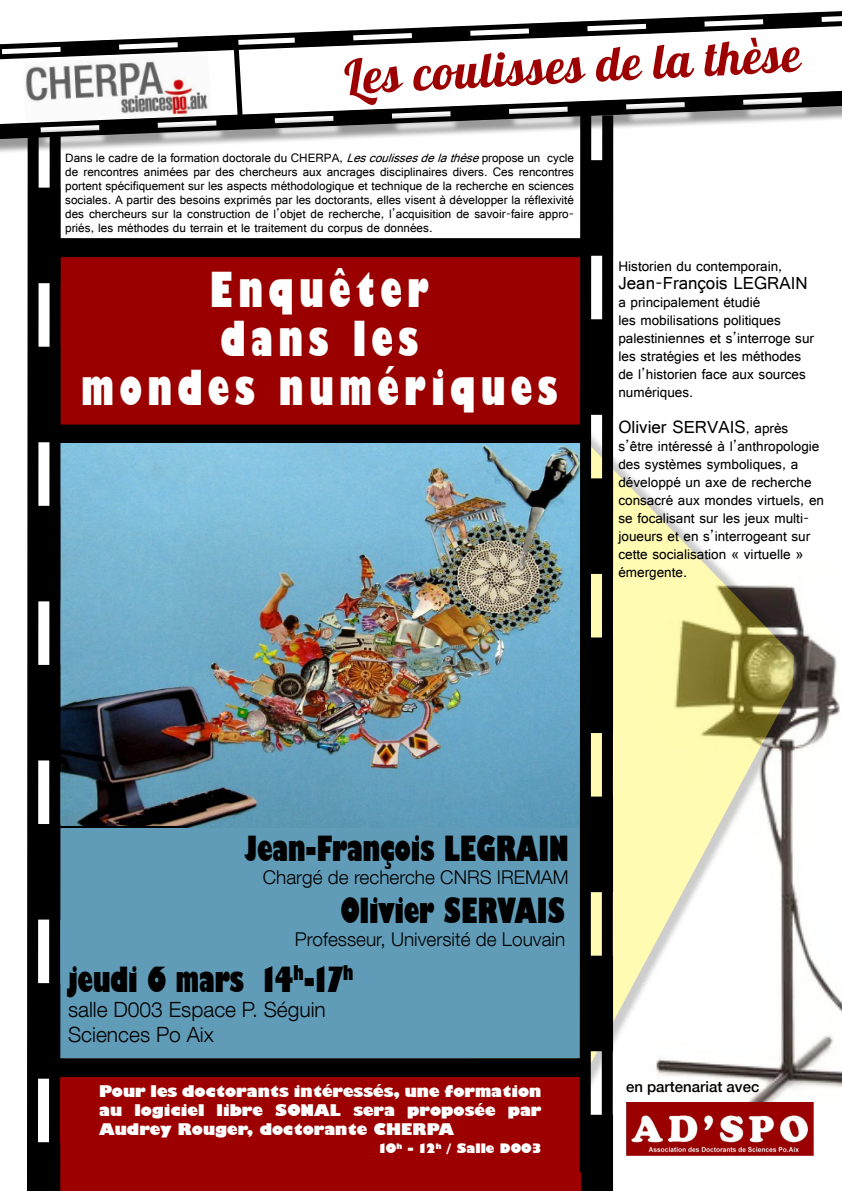
<style>
.page{position:relative;width:842px;height:1191px;background:#fff}
.page>*{position:absolute;margin:0;border:0;box-sizing:border-box;transform-origin:0 0}
.t1{font:800 48px "Humanist 521 BT";letter-spacing:.18em;color:#fff;scale:.67 1}
.t2{font:48px "Lobster 1.4";color:#9c0000}
.t3{font:800 34.5px "Humanist 521 BT";color:#000;scale:.67 1}
.t4{font:300 21px "Helvetica Neue LT Com";color:#000}
.t5{font:300 19px "Helvetica Neue LT Com";color:#000}
.t6{font:18.8px "Raavi";color:#000}
.t7{font:800 16px/19.2px "Humanist 521 BT";color:#fff;text-align:justify}
.t8{font:15px/18px "Raavi";color:#000}
.t9{font:500 15px "Helvetica Neue LT Com";color:#000}
.t10{font:13px/14px "Raavi";color:#000}
.t11{font:800 13px "Humanist 521 BT";color:#fff}
.s1{font-style:italic}
.s2{font-size:15px}
</style>
<div class="page">
<img style="left:809px;top:634px;width:33px;height:522px">
<div style="left:477px;top:320px;width:332px;height:871px;background:#000;opacity:.7"></div>
<svg style="left:619px;top:325px;width:175px;height:866px"></svg>
<div style="left:50px;top:253px;width:535px;height:178px;background:#9a0000"></div>
<div style="left:56px;top:424px;width:528px;height:19px;background:#000"></div>
<img style="left:626px;top:1102px;width:187px;height:53px">
<img style="left:89px;top:69px;width:69px;height:5px">
<div style="left:57px;top:826px;width:529px;height:72px;background:#609cb8"></div>
<div style="left:58px;top:889px;width:524px;height:69px;background:#609cb8"></div>
<svg style="left:235px;top:69px;width:6px;height:5px"></svg>
<div style="left:60px;top:958px;width:524px;height:100px;background:#609cb8"></div>
<div style="left:56px;top:1058px;width:529px;height:19px;background:#000"></div>
<div style="left:56px;top:1077px;width:529px;height:114px;background:#9c0000"></div>
<img style="left:89px;top:443px;width:485px;height:385px">
<div style="left:56px;top:238px;width:529px;height:19px;background:#000"></div>
<svg style="left:26px;top:69px;width:63px;height:1122px"></svg>
<svg style="left:574px;top:164px;width:45px;height:1027px"></svg>
<hr style="left:58px;top:826px;width:128px;height:2px;background:#000">
<svg style="left:0;top:11px;width:842px;height:58px"></svg>
<div style="left:0;top:87px;width:842px;height:77px;background:#000;opacity:.4"></div>
<svg style="left:25px;top:74px;width:216px;height:9px"></svg>
<svg style="left:0;top:83px;width:842px;height:10px"></svg>
<svg style="left:0;top:93px;width:842px;height:59px"></svg>
<p class="t2" style="left:343px;top:47px;width:458px;rotate:-3deg">Les coulisses de la thèse</p>
<p class="t10" style="left:65px;top:150px;width:510px">Dans le cadre de la formation doctorale du CHERPA, <span class="s1">Lescoulissesdelathèse</span>propose un cycle de rencontres animées par des chercheurs aux ancrages disciplinaires divers. Ces rencontres portent spécifiquement sur les aspects méthodologique et technique de la recherche en sciences sociales. A partir des besoins exprimés par les doctorants, elles visent à développer la réflexivité des chercheurs sur la construction de l’objet de recherche, l’acquisition de savoir-faire appro&shy;priés, les méthodes du terrain et le traitement du corpus de données.</p>
<p class="t1" style="left:210px;top:259px;width:327px">Enquêter</p>
<p class="t1" style="left:221px;top:308px;width:296px">dans les</p>
<p class="t1" style="left:81px;top:357px;width:712px">mondes numériques</p>
<p class="t8" style="left:618px;top:257px;width:165px">Historien du contemporain,</p>
<p class="t6" style="left:618px;top:271px;width:191px">Jean-François LEGRAIN</p>
<p class="t8" style="left:618px;top:293px;width:197px">a principalement étudié<br>les mobilisations politiques palestiniennes et s’interroge sur les stratégies et les méthodes de l’historien face aux sources numériques.</p>
<p class="t6" style="left:618px;top:415px;width:171px">Olivier SERVAIS<span class="s2">, après</span></p>
<p class="t8" style="left:618px;top:437px;width:207px">s’être intéressé à l’anthropologie des systèmes symboliques, a développé un axe de recherche consacré aux mondes virtuels, en se focalisant sur les jeux multi&shy;joueurs et en s’interrogeant sur cette socialisation « virtuelle » émergente.</p>
<p class="t3" style="left:245px;top:826px;width:485px">Jean-François LEGRAIN</p>
<p class="t5" style="left:263px;top:865px;width:307px">Chargé de recherche CNRS IREMAM</p>
<p class="t3" style="left:341px;top:888px;width:336px">Olivier SERVAIS</p>
<p class="t5" style="left:295px;top:927px;width:272px">Professeur, Université de Louvain</p>
<p class="t3" style="left:68px;top:957px;width:427px">jeudi 6 mars 14<sup>h</sup>-17<sup>h</sup></p>
<p class="t4" style="left:68px;top:996px;width:259px">salle D003 Espace P. Séguin</p>
<p class="t4" style="left:68px;top:1022px;width:147px">Sciences Po Aix</p>
<p class="t7" style="left:99px;top:1080px;width:444px">Pour les doctorants intéressés, une formation au logiciel libre SONAL sera proposée par Audrey Rouger, doctorante CHERPA</p>
<p class="t11" style="left:379px;top:1140px;width:164px">10<sup>h</sup> - 12<sup>h</sup> / Salle D003</p>
<p class="t9" style="left:626px;top:1077px;width:135px">en partenariat avec</p>
</div>
